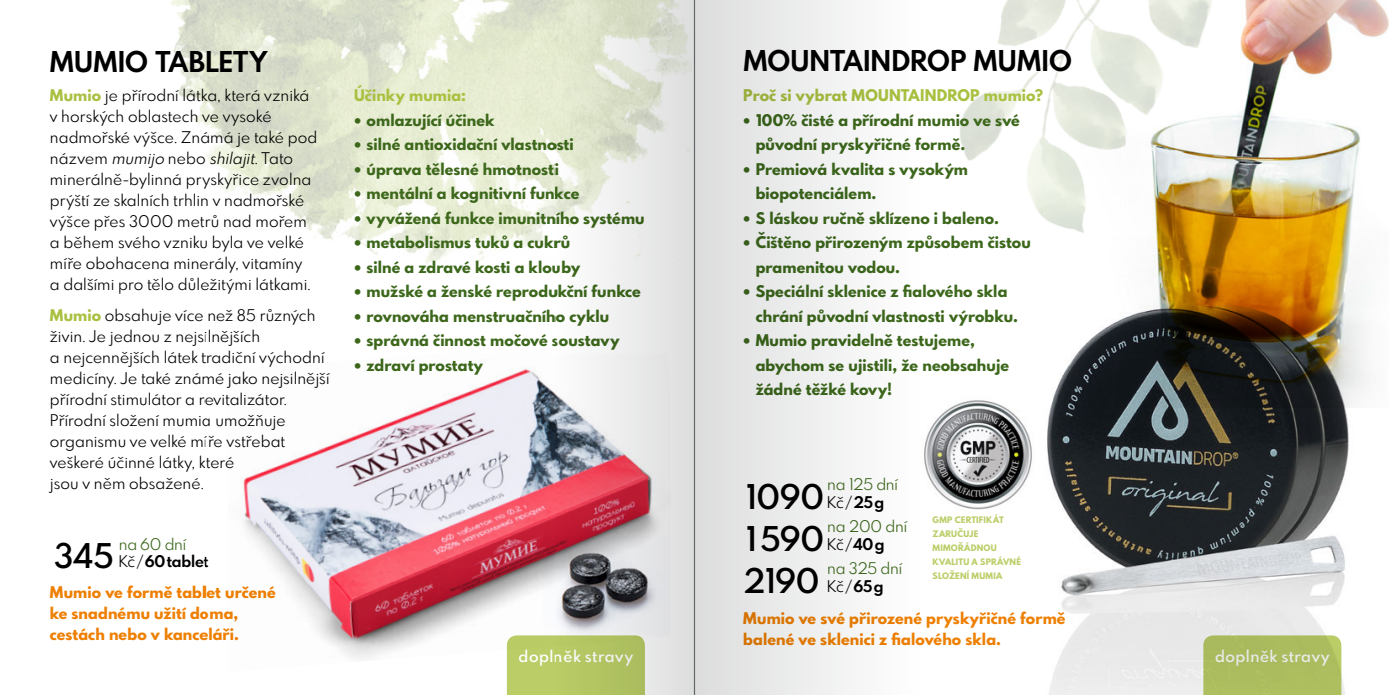
<style>
.page{position:relative;width:1389px;height:695px;background:#fff}
.page>*{position:absolute;margin:0;border:0;box-sizing:border-box;transform-origin:0 0}
.t1{font:600 33.25px "Spartan MB";letter-spacing:-.01em;color:#000}
.t2{font:700 28px "Spartan MB";color:#000}
.t3{font:800 15.75px/24.5px "Spartan MB";letter-spacing:.01em;color:#3d681c}
.t4{font:15.75px/21px "Spartan MB";letter-spacing:.005em;color:#000}
.t5{font:800 15.75px/21px "Spartan MB";letter-spacing:.01em;color:#ee7f00}
.t6{font:800 15.75px "Spartan MB";letter-spacing:.01em;color:#a9c141}
.t7{font:15.75px "Spartan MB";letter-spacing:-.015em;color:#3d681c}
.t8{font:600 15.75px "Spartan MB";letter-spacing:.035em;color:#fff}
.t9{font:700 15.75px "Spartan MB";color:#000}
.t10{font:800 8.75px "Spartan MB";letter-spacing:.025em;color:#bace67}
.t11{font:800 8.75px "Spartan MB";letter-spacing:.175em;color:#bace67}
.s1{font-weight:800;color:#a9c141}
.s2{font-style:italic}
.s3{font-weight:600;font-size:33.25px}
.s4{font-weight:400}
.s5{font-weight:400;font-size:15.75px}
.s6{font-weight:700;font-size:15.75px}
</style>
<div class="page">
<img style="left:171px;top:0;width:385px;height:264px">
<svg style="left:507px;top:671px;width:49px;height:23px"></svg>
<img style="left:960px;top:0;width:120px;height:212px">
<img style="left:243px;top:368px;width:313px;height:303px">
<img style="left:544px;top:536px;width:12px;height:99px">
<img style="left:1080px;top:0;width:309px;height:212px">
<img style="left:924px;top:212px;width:445px;height:482px">
<div style="left:694px;top:0;width:225px;height:694px;background:linear-gradient(to right,#dcdddd,#fff)"></div>
<svg style="left:556px;top:0;width:138px;height:694px"></svg>
<h2 class="t2" style="left:50px;top:42px;width:219px">MUMIO TABLETY</h2>
<p class="t4" style="left:50px;top:84px;width:269px"><span class="s1">Mumio</span> je přírodní látka, která vzniká v horských oblastech ve vysoké nadmořské výšce. Známá je také pod názvem <span class="s2">mumijo</span> nebo <span class="s2">shilajit</span>. Tato minerálně-bylinná pryskyřice zvolna prýští ze skalních trhlin v nadmořské výšce přes 3000 metrů nad mořem a během svého vzniku byla ve velké míře obohacena minerály, vitamíny<br>a dalšími pro tělo důležitými látkami.</p>
<p class="t4" style="left:50px;top:304px;width:281px"><span class="s1">Mumio</span> obsahuje více než 85 různých živin. Je jednou z nejsilnějších<br>a nejcennějších látek tradiční východní medicíny. Je také známé jako nejsilnější přírodní stimulátor a revitalizátor.<br>Přírodní složení mumia umožňuje organismu ve velké míře vstřebat veškeré účinné látky, které<br>jsou v něm obsažené.</p>
<p class="t7" style="left:119px;top:533px;width:69px">na 60 dní</p>
<p class="t9" style="left:54px;top:550px;width:157px"><span class="s3">345</span> <span class="s4">Kč/</span>60TABLET</p>
<p class="t5" style="left:50px;top:581px;width:227px">Mumio ve formě tablet určené ke snadnému užití doma, cestách nebo v kanceláři.</p>
<p class="t6" style="left:354px;top:84px;width:113px">Účinky mumia:</p>
<p class="t3" style="left:354px;top:107px;width:142px">• omlazující účinek</p>
<p class="t3" style="left:354px;top:131px;width:221px">• silné antioxidační vlastnosti</p>
<p class="t3" style="left:354px;top:156px;width:206px">• úprava tělesné hmotnosti</p>
<p class="t3" style="left:354px;top:180px;width:227px">• mentální a kognitivní funkce</p>
<p class="t3" style="left:354px;top:205px;width:292px">• vyvážená funkce imunitního systému</p>
<p class="t3" style="left:354px;top:229px;width:217px">• metabolismus tuků a cukrů</p>
<p class="t3" style="left:354px;top:254px;width:228px">• silné a zdravé kosti a klouby</p>
<p class="t3" style="left:354px;top:278px;width:288px">• mužské a ženské reprodukční funkce</p>
<p class="t3" style="left:354px;top:303px;width:257px">• rovnováha menstruačního cyklu</p>
<p class="t3" style="left:354px;top:327px;width:267px">• správná činnost močové soustavy</p>
<p class="t3" style="left:354px;top:352px;width:131px">• zdraví prostaty</p>
<h2 class="t2" style="left:743px;top:41px;width:93px">MOU NTAI</h2>
<h2 class="t2" style="left:871px;top:41px;width:203px">NDROP MUMIO</h2>
<p class="t6" style="left:743px;top:84px;width:301px">Proč si vybrat MOUNTAINDROP mumio?</p>
<p class="t3" style="left:756px;top:107px;width:266px;text-indent:-12px">• 100% čisté a přírodní mumio ve své původní pryskyřičné formě.</p>
<p class="t3" style="left:756px;top:156px;width:214px;text-indent:-12px">• Premiová kvalita s vysokým biopotenciálem.</p>
<p class="t3" style="left:743px;top:205px;width:257px">• S láskou ručně sklízeno i baleno.</p>
<p class="t3" style="left:756px;top:229px;width:277px;text-indent:-12px">• Čištěno přirozeným způsobem čistou pramenitou vodou.</p>
<p class="t3" style="left:756px;top:278px;width:264px;text-indent:-12px">• Speciální sklenice z fialového skla chrání původní vlastnosti výrobku.</p>
<p class="t3" style="left:756px;top:327px;width:255px;text-indent:-12px">• Mumio pravidelně testujeme, abychom se ujistili, že neobsahuje žádné těžké kovy!</p>
<p class="t7" style="left:827px;top:473px;width:72px">na 125 dní</p>
<h1 class="t1" style="left:745px;top:473px;width:141px">1090 <span class="s5">Kč/</span><span class="s6">25G</span></h1>
<p class="t7" style="left:827px;top:515px;width:81px">na 200 dní</p>
<h1 class="t1" style="left:745px;top:515px;width:141px">1590<span class="s5">Kč/</span><span class="s6">40G</span></h1>
<p class="t7" style="left:827px;top:557px;width:76px">na 325 dní</p>
<h1 class="t1" style="left:743px;top:557px;width:142px">2190 <span class="s5">Kč/</span><span class="s6">65G</span></h1>
<p class="t10" style="left:933px;top:513px;width:36px">GMP certi</p>
<p class="t10" style="left:979px;top:513px;width:25px">fikát</p>
<p class="t10" style="left:933px;top:527px;width:9px">zaruču</p>
<p class="t10" style="left:969px;top:527px;width:10px">je</p>
<p class="t10" style="left:933px;top:541px;width:3px">mimo</p>
<p class="t10" style="left:958px;top:541px;width:16px">řádnou</p>
<p class="t10" style="left:933px;top:555px;width:25px">kvalitu</p>
<p class="t10" style="left:972px;top:555px;width:16px">a spr</p>
<p class="t10" style="left:997px;top:555px;width:25px">ávné</p>
<p class="t11" style="left:933px;top:569px;width:47px">složenímumia</p>
<p class="t5" style="left:743px;top:606px;width:324px">Mumio ve své přirozené pryskyřičné formě balené ve sklenici z fialového skla.</p>
<p class="t8" style="left:519px;top:645px;width:116px">doplněk stravy</p>
<p class="t8" style="left:1215px;top:645px;width:116px">doplněk stravy</p>
</div>
